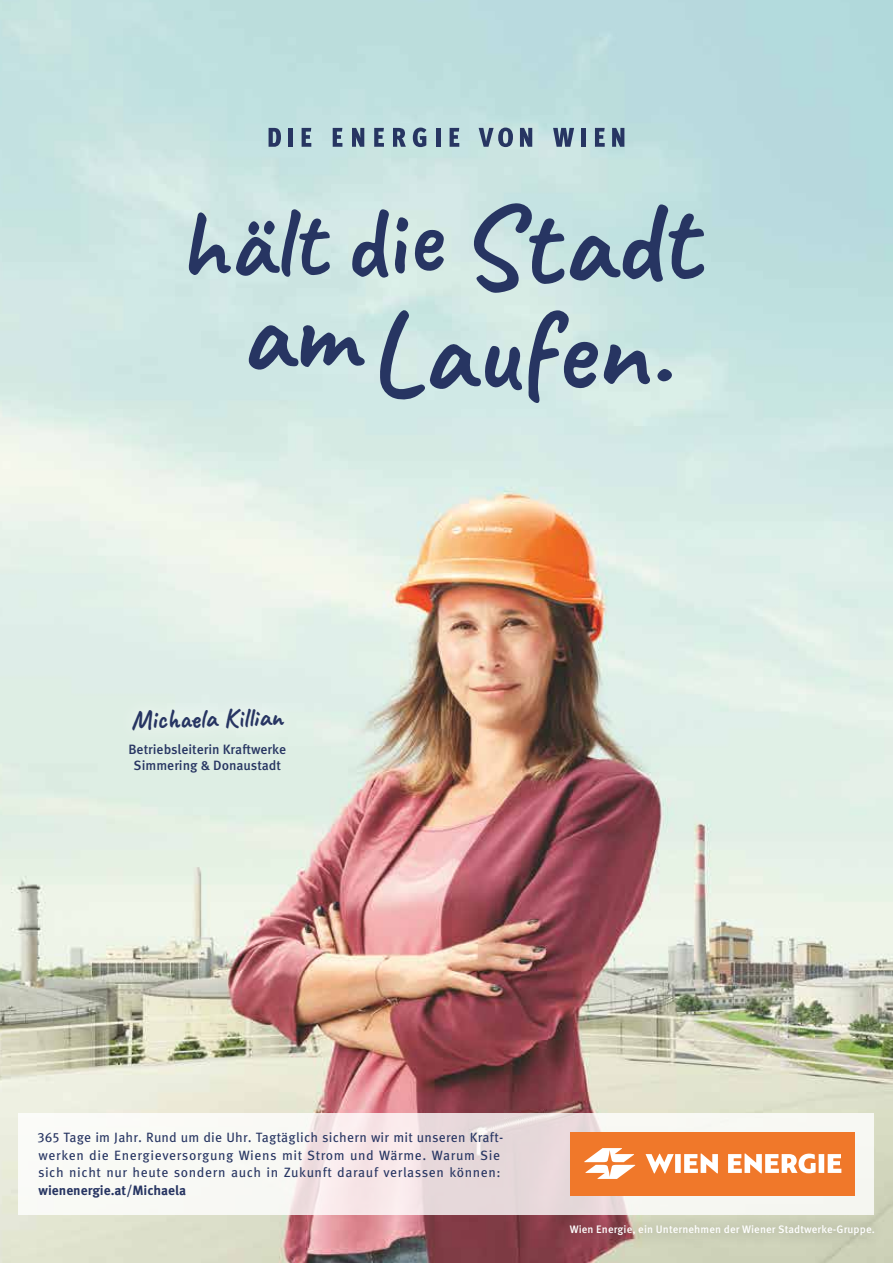
<style>
.page{position:relative;width:893px;height:1263px;background:#fff}
.page>*{position:absolute;margin:0;border:0;box-sizing:border-box;transform-origin:0 0}
.t1{font:27.45px "Caveat";color:#273562}
.t2{font:13.5px/17.7px "Meta Pro";letter-spacing:.035em;color:#273562}
.t3{font:500 13.5px/16.2px "Meta Pro";color:#273562;text-align:center}
.t4{font:700 13.5px "Meta Pro";color:#273562}
.t5{font:500 10.8px "Meta Pro";letter-spacing:.01em;color:#fff}
</style>
<div class="page">
<img style="left:0;top:0;width:893px;height:1263px">
<div style="left:115px;top:690px;width:186px;height:58px;background:#e0efe8"></div>
<svg style="left:189px;top:209px;width:141px;height:68px"></svg>
<svg style="left:352px;top:209px;width:37px;height:69px"></svg>
<svg style="left:395px;top:216px;width:13px;height:58px"></svg>
<svg style="left:415px;top:230px;width:29px;height:41px"></svg>
<svg style="left:379px;top:310px;width:272px;height:94px"></svg>
<svg style="left:657px;top:369px;width:15px;height:12px"></svg>
<svg style="left:247px;top:325px;width:119px;height:45px"></svg>
<svg style="left:473px;top:203px;width:231px;height:90px"></svg>
<svg style="left:19px;top:1113px;width:855px;height:101px;fill:#f8f7f3"></svg>
<div style="left:557px;top:1212px;width:328px;height:36px;background:#2b2b29;opacity:.46"></div>
<div style="left:570px;top:1131px;width:285px;height:64px;background:#f0782a"></div>
<svg style="left:584px;top:1148px;width:257px;height:31px"></svg>
<svg style="left:269px;top:128px;width:12px;height:19px"></svg>
<hr style="left:289px;top:128px;width:4px;height:19px;background:#273562">
<svg style="left:302px;top:128px;width:9px;height:19px"></svg>
<svg style="left:333px;top:128px;width:9px;height:19px"></svg>
<svg style="left:352px;top:128px;width:12px;height:19px"></svg>
<svg style="left:374px;top:128px;width:10px;height:19px"></svg>
<svg style="left:393px;top:128px;width:13px;height:19px"></svg>
<svg style="left:413px;top:128px;width:13px;height:19px"></svg>
<hr style="left:436px;top:128px;width:4px;height:19px;background:#273562">
<svg style="left:450px;top:128px;width:9px;height:19px"></svg>
<svg style="left:479px;top:128px;width:34px;height:19px"></svg>
<svg style="left:520px;top:128px;width:12px;height:19px"></svg>
<svg style="left:553px;top:128px;width:21px;height:19px"></svg>
<div style="left:581px;top:128px;width:5px;height:19px;background:#273562"></div>
<svg style="left:595px;top:128px;width:10px;height:19px"></svg>
<svg style="left:612px;top:128px;width:12px;height:19px"></svg>
<h1 class="t1" style="left:131px;top:702px;width:154px;rotate:-1deg">Michaela Killian</h1>
<p class="t3" style="left:128px;top:740px;width:159px">Betriebsleiterin Kraftwerke<br>Simmering &amp; Donaustadt</p>
<p class="t2" style="left:37px;top:1127px;width:467px">365 Tage im Jahr. Rund um die Uhr. Tagtäglich sichern wir mit unseren Kraft&shy;werken die Energieversorgung Wiens mit Strom und Wärme. Warum Sie sich nicht nur heute sondern auch in Zukunft darauf verlassen können:</p>
<p class="t4" style="left:39px;top:1180px;width:149px">wienenergie.at/Michaela</p>
<p class="t5" style="left:570px;top:1221px;width:307px">Wien Energie, ein Unternehmen der Wiener Stadtwerke-Gruppe.</p>
</div>
